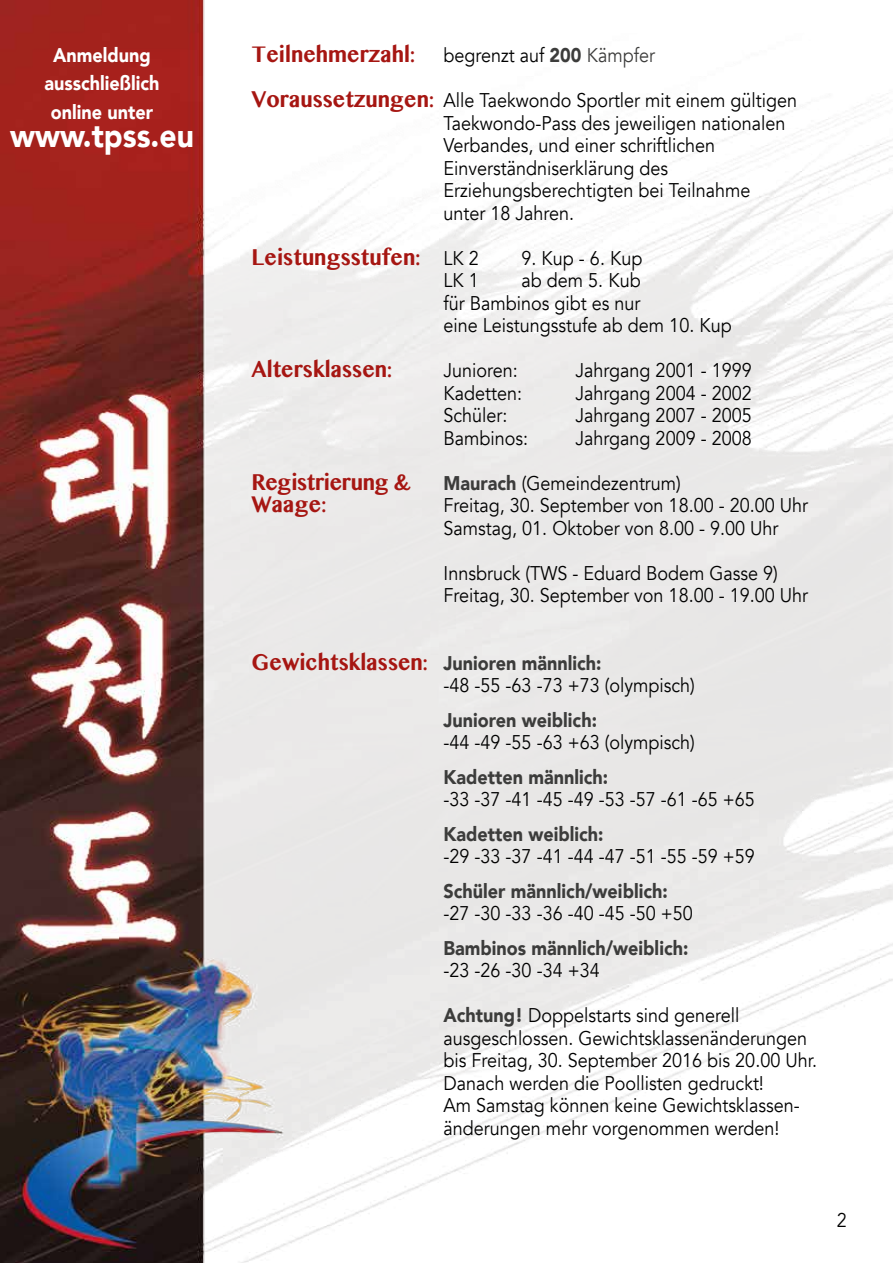
<style>
.page{position:relative;width:893px;height:1263px;background:#fff}
.page>*{position:absolute;margin:0;border:0;box-sizing:border-box;transform-origin:0 0}
.t1{font:900 33px "Avenir";color:#fff;scale:.91 1}
.t2{font:19.8px/22.5px "Avenir";color:#000;scale:.91 1}
.t3{font:900 19.8px "Avenir";color:#3c3c3b;scale:.91 1}
.t4{font:700 19.8px "Bangla MN";color:#a61612;scale:.91 1}
.t5{font:900 19.8px/28.5px "Avenir";color:#fff;text-align:center;scale:.91 1}
.t6{font:700 19.8px "Bangla MN";letter-spacing:-.02em;color:#a61612;scale:.91 1}
.s1{font-weight:900;color:#3c3c3b}
.s2{color:#3c3c3b}
.s3{font-family:"Bangla MN";font-weight:700;color:#a61612}
.s4{font-family:"Avenir";font-weight:400;color:#000}
</style>
<div class="page">
<img style="left:0;top:0;width:893px;height:1263px">
<p class="t5" style="left:45px;top:40px;width:128px">Anmeldung ausschließlich online unter</p>
<h1 class="t1" style="left:10px;top:108px;width:204px">www.tpss.eu</h1>
<p class="t4" style="left:252px;top:40px;width:181px">Teilnehmerzahl:</p>
<p class="t2" style="left:444px;top:45px;width:234px">begrenzt auf <span class="s1">200</span> <span class="s2">Kämpfer</span></p>
<p class="t2" style="left:444px;top:90px;width:390px;text-indent:-192px"><span class="s3">Voraussetzungen:</span> Alle Taekwondo Sportler mit einem gültigen Taekwondo-Pass des jeweiligen nationalen Verbandes, und einer schriftlichen Einverständniserklärung des Erziehungsberechtigten bei Teilnahme unter 18 Jahren.</p>
<p class="t4" style="left:252px;top:242px;width:251px">Leistungsstufen: <span class="s4">LK 2</span></p>
<p class="t2" style="left:522px;top:247px;width:134px">9. Kup - 6. Kup</p>
<p class="t2" style="left:444px;top:270px;width:40px">LK 1</p>
<p class="t2" style="left:444px;top:270px;width:318px;text-indent:78px">ab dem 5. Kub<br>für Bambinos gibt es nur<br>eine Leistungsstufe ab dem 10. Kup</p>
<p class="t4" style="left:252px;top:355px;width:156px">Altersklassen:</p>
<p class="t2" style="left:444px;top:360px;width:83px">Junioren:</p>
<p class="t2" style="left:576px;top:360px;width:195px">Jahrgang 2001 - 1999</p>
<p class="t2" style="left:444px;top:382px;width:88px">Kadetten:</p>
<p class="t2" style="left:576px;top:382px;width:195px">Jahrgang 2004 - 2002</p>
<p class="t2" style="left:444px;top:405px;width:72px">Schüler:</p>
<p class="t2" style="left:576px;top:405px;width:195px">Jahrgang 2007 - 2005</p>
<p class="t2" style="left:444px;top:427px;width:95px">Bambinos:</p>
<p class="t2" style="left:576px;top:427px;width:195px">Jahrgang 2009 - 2008</p>
<p class="t6" style="left:252px;top:467px;width:176px">Registrierung &amp;</p>
<p class="t2" style="left:444px;top:472px;width:262px"><span class="s1">Maurach</span> (Gemeindezentrum)</p>
<p class="t4" style="left:252px;top:490px;width:84px">Waage:</p>
<p class="t2" style="left:444px;top:495px;width:402px">Freitag, 30. September von 18.00 - 20.00 Uhr<br>Samstag, 01. Oktober von 8.00 - 9.00 Uhr</p>
<p class="t2" style="left:444px;top:562px;width:402px">Innsbruck (TWS - Eduard Bodem Gasse 9)<br>Freitag, 30. September von 18.00 - 19.00 Uhr</p>
<p class="t2" style="left:444px;top:652px;width:277px;text-indent:-192px"><span class="s3">Gewichtsklassen:</span> <span class="s1">Junioren männlich:<br></span>-48 -55 -63 -73 +73 (olympisch)</p>
<p class="t3" style="left:444px;top:703px;width:170px">Junioren weiblich:</p>
<p class="t2" style="left:444px;top:731px;width:277px">-44 -49 -55 -63 +63 (olympisch)</p>
<p class="t3" style="left:444px;top:760px;width:182px">Kadetten männlich:</p>
<p class="t2" style="left:444px;top:788px;width:343px">-33 -37 -41 -45 -49 -53 -57 -61 -65 +65</p>
<p class="t3" style="left:444px;top:817px;width:177px">Kadetten weiblich:</p>
<p class="t2" style="left:444px;top:845px;width:343px">-29 -33 -37 -41 -44 -47 -51 -55 -59 +59</p>
<p class="t3" style="left:444px;top:874px;width:248px">Schüler männlich/weiblich:</p>
<p class="t2" style="left:444px;top:902px;width:275px">-27 -30 -33 -36 -40 -45 -50 +50</p>
<p class="t3" style="left:444px;top:931px;width:270px">Bambinos männlich/weiblich:</p>
<p class="t2" style="left:444px;top:959px;width:173px">-23 -26 -30 -34 +34</p>
<p class="t2" style="left:444px;top:1004px;width:412px"><span class="s1">Achtung!</span> Doppelstarts sind generell ausgeschlossen. Gewichtsklassenänderungen bis Freitag, 30. September 2016 bis 20.00 Uhr.<br>Danach werden die Poollisten gedruckt!<br>Am Samstag können keine Gewichtsklassen&shy;änderungen mehr vorgenommen werden!</p>
<p class="t2" style="left:837px;top:1209px;width:12px">2</p>
</div>
